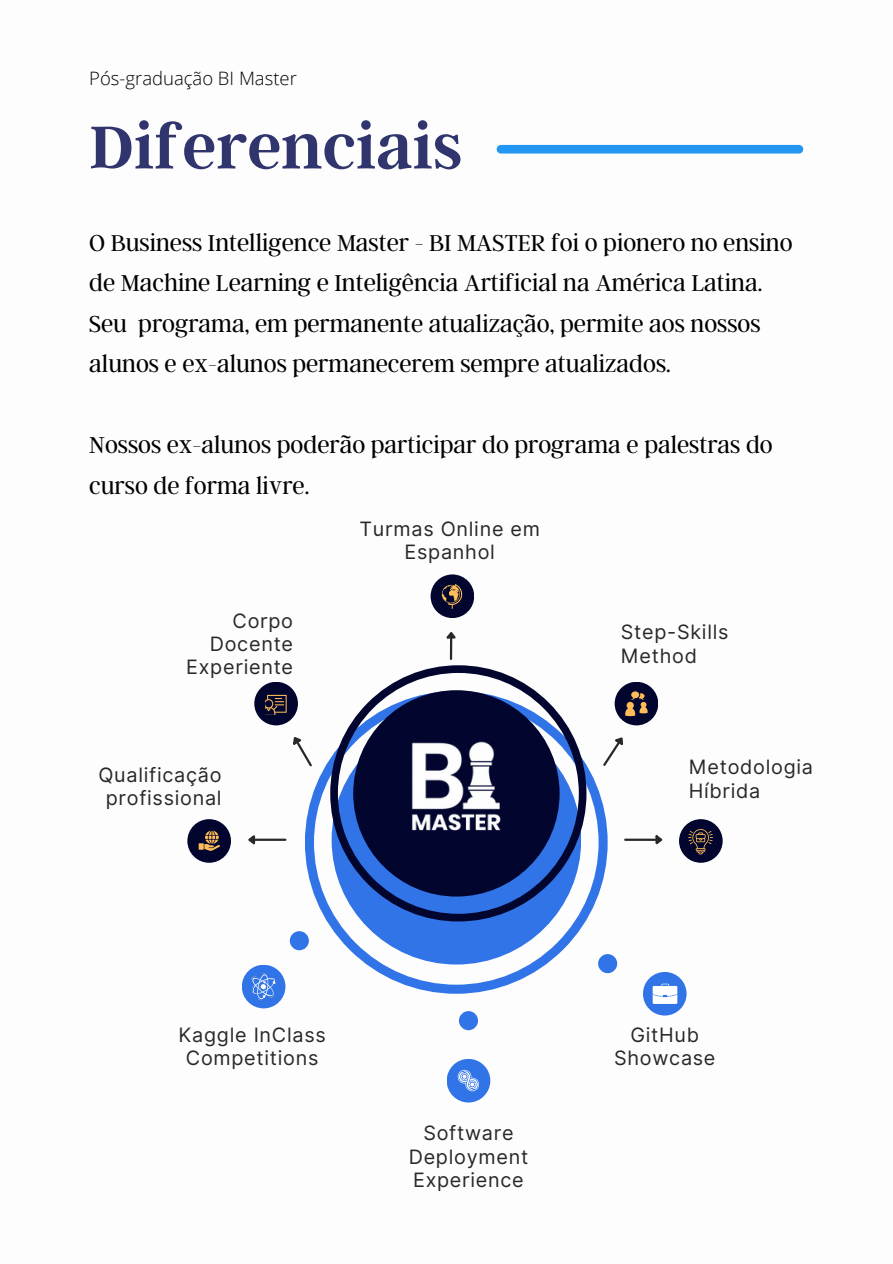
<style>
.page{position:relative;width:893px;height:1264px;background:#fff}
.page>*{position:absolute;margin:0;border:0;box-sizing:border-box;transform-origin:0 0}
.t1{font:600 67.5px "Argent CF";color:#31356e}
.t2{font:300 25.5px/40.5px "Argent CF";color:#000}
.t3{font:19.8px/23.4px "Inter";letter-spacing:.035em;color:#292727;text-align:center}
.t4{font:300 18.45px "Open Sans";color:#000}
</style>
<div class="page">
<div style="left:496px;top:145px;width:307px;height:8px;background:#2196f3;border-radius:4px"></div>
<svg style="left:305px;top:759px;width:302px;height:234px"></svg>
<div style="left:331px;top:715px;width:250px;height:249px;background:#3174e8;border-radius:50%"></div>
<svg style="left:330px;top:665px;width:256px;height:256px"></svg>
<div style="left:353px;top:690px;width:206px;height:206px;background:#02062e;border-radius:50%"></div>
<div style="left:290px;top:931px;width:19px;height:19px;background:#3174e8;border-radius:50%"></div>
<div style="left:598px;top:954px;width:19px;height:19px;background:#3174e8;border-radius:50%"></div>
<div style="left:459px;top:1011px;width:19px;height:19px;background:#3174e8;border-radius:50%"></div>
<div style="left:242px;top:964px;width:43px;height:44px;background:#3174e8;border-radius:50%"></div>
<div style="left:643px;top:971px;width:43px;height:44px;background:#3174e8;border-radius:50%"></div>
<div style="left:446px;top:1058px;width:44px;height:44px;background:#3174e8;border-radius:50%"></div>
<div style="left:614px;top:681px;width:44px;height:44px;background:#02062e;border-radius:50%"></div>
<div style="left:679px;top:819px;width:43px;height:43px;background:#02062e;border-radius:50%"></div>
<div style="left:187px;top:819px;width:44px;height:43px;background:#02062e;border-radius:50%"></div>
<div style="left:254px;top:681px;width:44px;height:44px;background:#02062e;border-radius:50%"></div>
<div style="left:430px;top:574px;width:44px;height:44px;background:#02062e;border-radius:50%"></div>
<svg style="left:251px;top:973px;width:25px;height:27px"></svg>
<hr style="left:450px;top:638px;width:2px;height:21px;background:#292727">
<svg style="left:446px;top:632px;width:10px;height:8px"></svg>
<svg style="left:601px;top:737px;width:23px;height:31px"></svg>
<hr style="left:625px;top:838px;width:30px;height:2px;background:#292727">
<svg style="left:653px;top:835px;width:10px;height:10px"></svg>
<hr style="left:255px;top:838px;width:30px;height:2px;background:#292727">
<svg style="left:248px;top:835px;width:9px;height:10px"></svg>
<svg style="left:293px;top:737px;width:21px;height:31px"></svg>
<svg style="left:442px;top:584px;width:21px;height:25px"></svg>
<svg style="left:625px;top:691px;width:22px;height:25px"></svg>
<svg style="left:688px;top:829px;width:25px;height:25px"></svg>
<svg style="left:652px;top:983px;width:25px;height:20px"></svg>
<svg style="left:199px;top:830px;width:21px;height:21px"></svg>
<img style="left:411px;top:741px;width:90px;height:90px">
<svg style="left:265px;top:695px;width:22px;height:20px"></svg>
<svg style="left:457px;top:1069px;width:22px;height:22px"></svg>
<p class="t4" style="left:89px;top:66px;width:209px">Pós-graduação BI Master</p>
<p class="t1" style="left:89px;top:103px;width:374px">Diferenciais</p>
<p class="t2" style="left:89px;top:221px;width:704px">O Business Intelligence Master - BI MASTER foi o pionero no ensino de Machine Learning e Inteligência Artificial na América Latina.<br>Seu programa, em permanente atualização, permite aos nossos alunos e ex-alunos permanecerem sempre atualizados.</p>
<p class="t2" style="left:89px;top:423px;width:685px">Nossos ex-alunos poderão participar do programa e palestras do curso de forma livre.</p>
<p class="t3" style="left:359px;top:517px;width:182px">Turmas Online em<br>Espanhol</p>
<p class="t3" style="left:186px;top:609px;width:108px;text-align:right">Corpo<br>Docente<br>Experiente</p>
<p class="t3" style="left:620px;top:620px;width:109px;text-align:left">Step-Skills<br>Method</p>
<p class="t3" style="left:98px;top:763px;width:125px">Qualificação profissional</p>
<p class="t3" style="left:688px;top:755px;width:126px;text-align:left">Metodologia<br>Híbrida</p>
<p class="t3" style="left:178px;top:1023px;width:149px">Kaggle InClass<br>Competitions</p>
<p class="t3" style="left:409px;top:1121px;width:121px">Software<br>Deployment<br>Experience</p>
<p class="t3" style="left:614px;top:1022px;width:103px">GitHub<br>Showcase</p>
</div>
